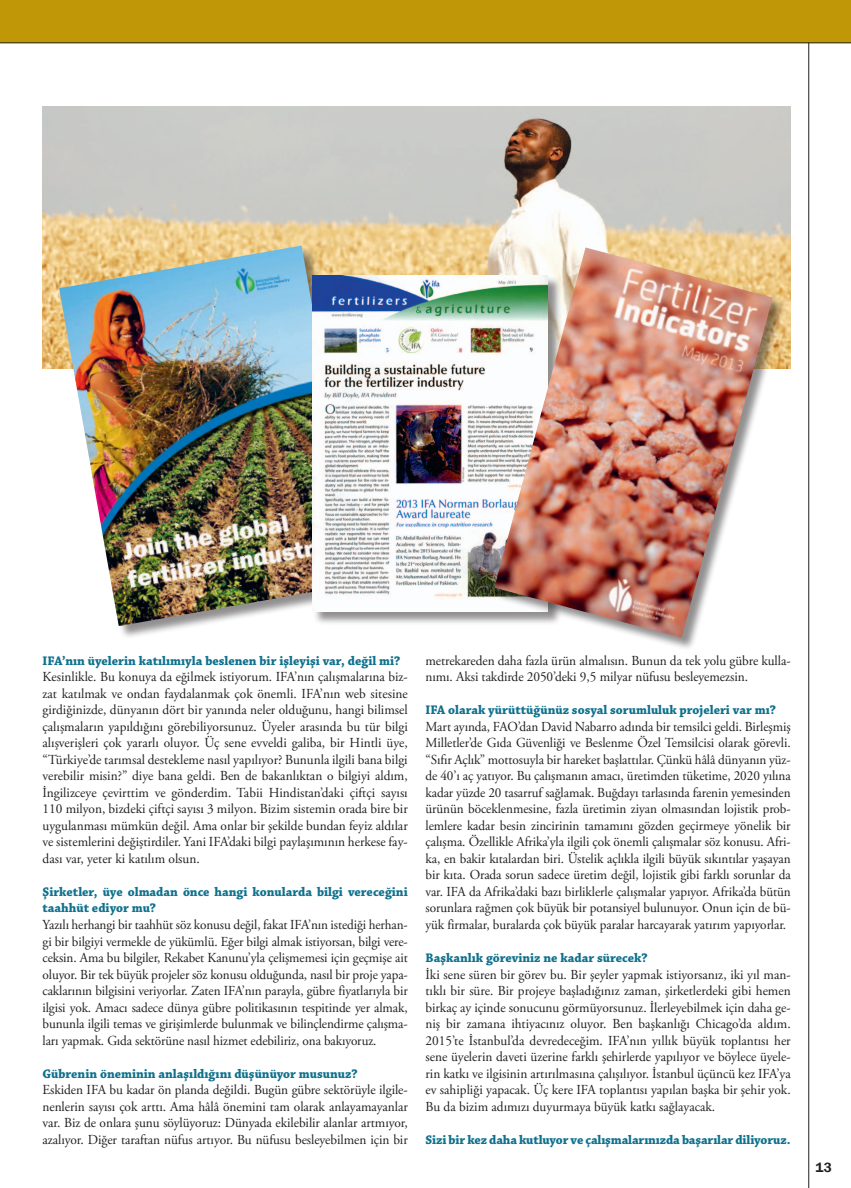
<style>
.page{position:relative;width:851px;height:1188px;background:#fff}
.page>*{position:absolute;margin:0;border:0;box-sizing:border-box;transform-origin:0 0}
.Anayazi{font:13.75px/16.5px "Adobe Garamond Pro";letter-spacing:-.005em;color:#231f20;text-align:justify}
.Anayazi-2{font:13.75px/16.5px "Adobe Garamond Pro";letter-spacing:-.005em;color:#231f20;text-align:justify;scale:.96 1}
.t1{font:600 13.75px "Franklin Gothic";color:#231f20}
.Anayazi-3{font:700 13.12px/16.5px "Chaparral Pro";color:#10718d}
</style>
<div class="page">
<img style="left:43px;top:106px;width:747px;height:263px">
<div style="left:0;top:0;width:850px;height:43px;background:#c09706"></div>
<hr style="left:808px;top:43px;width:1px;height:1144px;background:#231f20">
<hr style="left:0;top:43px;width:850px;height:1px;background:#231f20">
<div style="left:60px;top:246px;width:315px;height:393px;background:#231f20;opacity:.5"></div>
<img style="left:59px;top:245px;width:302px;height:381px">
<div style="left:313px;top:276px;width:249px;height:350px;background:#231f20;opacity:.5"></div>
<img style="left:312px;top:275px;width:182px;height:336px">
<div style="left:496px;top:249px;width:290px;height:402px;background:#231f20;opacity:.5"></div>
<img style="left:494px;top:247px;width:278px;height:390px">
<p class="Anayazi-3" style="left:43px;top:652px;width:359px">IFA’nın üyelerin katılımıyla beslenen bir işleyişi var, değil mi?</p>
<p class="Anayazi" style="left:43px;top:669px;width:367px">Kesinlikle. Bu konuya da eğilmek istiyorum. IFA’nın çalışmalarına biz&shy;zat katılmak ve ondan faydalanmak çok önemli. IFA’nın web sitesine girdiğinizde, dünyanın dört bir yanında neler olduğunu, hangi bilimsel çalışmaların yapıldığını görebiliyorsunuz. Üyeler arasında bu tür bilgi alışverişleri çok yararlı oluyor. Üç sene evveldi galiba, bir Hintli üye, “Türkiye’de tarımsal destekleme nasıl yapılıyor? Bununla ilgili bana bilgi verebilir misin?” diye bana geldi. Ben de bakanlıktan o bilgiyi aldım, İngilizceye çevirttim ve gönderdim. Tabii Hindistan’daki çiftçi sayısı 110 milyon, bizdeki çiftçi sayısı 3 milyon. Bizim sistemin orada bire bir uygulanması mümkün değil. Ama onlar bir şekilde bundan feyiz aldılar ve sistemlerini değiştirdiler. Yani IFA’daki bilgi paylaşımının herkese fay&shy;dası var, yeter ki katılım olsun.</p>
<p class="Anayazi-3" style="left:43px;top:883px;width:366px">Şirketler, üye olmadan önce hangi konularda bilgi vereceğini taahhüt ediyor mu?</p>
<p class="Anayazi-2" style="left:43px;top:916px;width:382px">Yazılı herhangi bir taahhüt söz konusu değil, fakat IFA’nın istediği herhan&shy;gi bir bilgiyi vermekle de yükümlü. Eğer bilgi almak istiyorsan, bilgi vere&shy;ceksin. Ama bu bilgiler, Rekabet Kanunu’yla çelişmemesi için geçmişe ait oluyor. Bir tek büyük projeler söz konusu olduğunda, nasıl bir proje yapa&shy;caklarının bilgisini veriyorlar. Zaten IFA’nın parayla, gübre fiyatlarıyla bir ilgisi yok. Amacı sadece dünya gübre politikasının tespitinde yer almak, bununla ilgili temas ve girişimlerde bulunmak ve bilinçlendirme çalışma&shy;ları yapmak. Gıda sektörüne nasıl hizmet edebiliriz, ona bakıyoruz.</p>
<p class="Anayazi-3" style="left:43px;top:1065px;width:317px">Gübrenin öneminin anlaşıldığını düşünüyor musunuz?</p>
<p class="Anayazi" style="left:43px;top:1081px;width:367px">Eskiden IFA bu kadar ön planda değildi. Bugün gübre sektörüyle ilgile&shy;nenlerin sayısı çok arttı. Ama hâlâ önemini tam olarak anlayamayanlar var. Biz de onlara şunu söylüyoruz: Dünyada ekilebilir alanlar artmıyor, azalıyor. Diğer taraftan nüfus artıyor. Bu nüfusu besleyebilmen için bir</p>
<p class="Anayazi" style="left:425px;top:652px;width:366px">metrekareden daha fazla ürün almalısın. Bunun da tek yolu gübre kulla&shy;nımı. Aksi takdirde 2050’deki 9,5 milyar nüfusu besleyemezsin.</p>
<p class="Anayazi-3" style="left:425px;top:702px;width:352px">IFA olarak yürüttüğünüz sosyal sorumluluk projeleri var mı?</p>
<p class="Anayazi-2" style="left:425px;top:718px;width:382px">Mart ayında, FAO’dan David Nabarro adında bir temsilci geldi. Birleşmiş Milletler’de Gıda Güvenliği ve Beslenme Özel Temsilcisi olarak görevli. “Sıfır Açlık” mottosuyla bir hareket başlattılar. Çünkü hâlâ dünyanın yüz&shy;de 40’ı aç yatıyor. Bu çalışmanın amacı, üretimden tüketime, 2020 yılına kadar yüzde 20 tasarruf sağlamak. Buğdayı tarlasında farenin yemesinden ürünün böceklenmesine, fazla üretimin ziyan olmasından lojistik prob&shy;lemlere kadar besin zincirinin tamamını gözden geçirmeye yönelik bir çalışma. Özellikle Afrika’yla ilgili çok önemli çalışmalar söz konusu. Afri&shy;ka, en bakir kıtalardan biri. Üstelik açlıkla ilgili büyük sıkıntılar yaşayan bir kıta. Orada sorun sadece üretim değil, lojistik gibi farklı sorunlar da var. IFA da Afrika’daki bazı birliklerle çalışmalar yapıyor. Afrika’da bütün sorunlara rağmen çok büyük bir potansiyel bulunuyor. Onun için de bü&shy;yük firmalar, buralarda çok büyük paralar harcayarak yatırım yapıyorlar.</p>
<p class="Anayazi-3" style="left:425px;top:949px;width:224px">Başkanlık göreviniz ne kadar sürecek?</p>
<p class="Anayazi" style="left:425px;top:966px;width:367px">İki sene süren bir görev bu. Bir şeyler yapmak istiyorsanız, iki yıl man&shy;tıklı bir süre. Bir projeye başladığınız zaman, şirketlerdeki gibi hemen birkaç ay içinde sonucunu görmüyorsunuz. İlerleyebilmek için daha ge&shy;niş bir zamana ihtiyacınız oluyor. Ben başkanlığı Chicago’da aldım.<br>2015’te İstanbul’da devredeceğim. IFA’nın yıllık büyük toplantısı her sene üyelerin daveti üzerine farklı şehirlerde yapılıyor ve böylece üyele&shy;rin katkı ve ilgisinin artırılmasına çalışılıyor. İstanbul üçüncü kez IFA’ya ev sahipliği yapacak. Üç kere IFA toplantısı yapılan başka bir şehir yok.<br>Bu da bizim adımızı duyurmaya büyük katkı sağlayacak.</p>
<p class="Anayazi-3" style="left:425px;top:1131px;width:366px">Sizi bir kez daha kutluyor ve çalışmalarınızda başarılar diliyoruz.</p>
<p class="t1" style="left:815px;top:1158px;width:18px">13</p>
</div>
